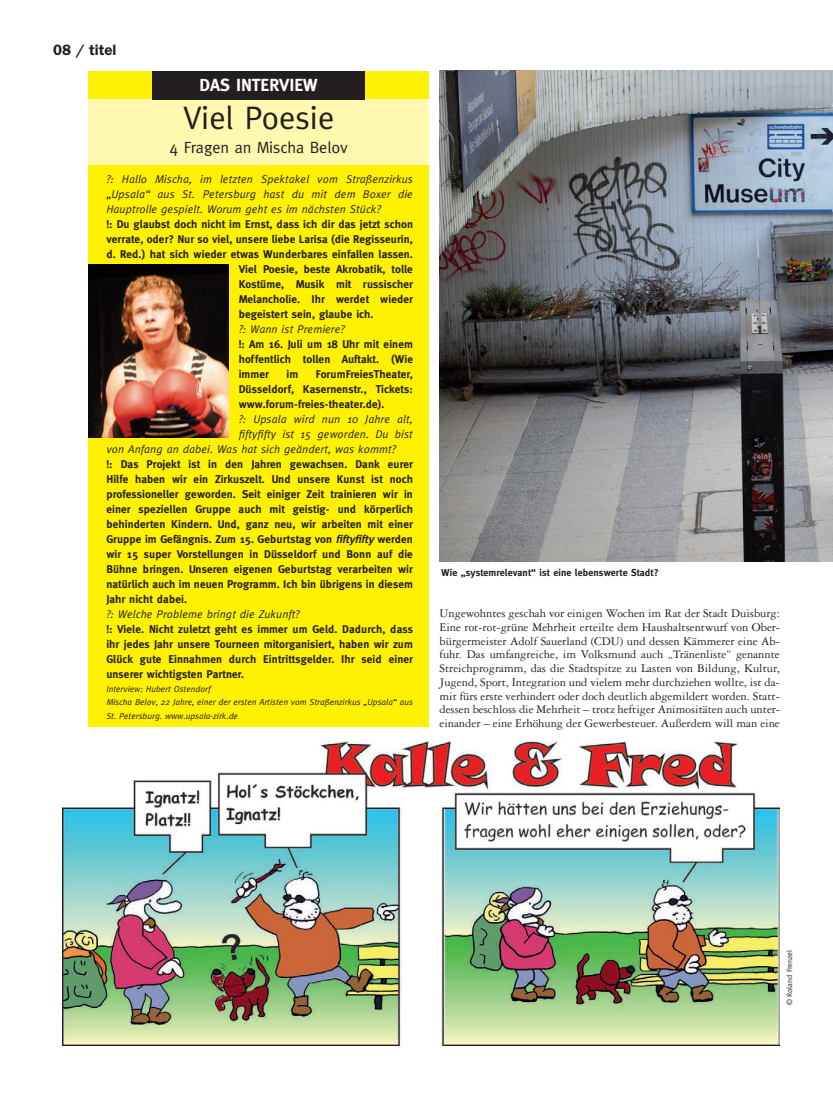
<style>
.page{position:relative;width:833px;height:1099px;background:#fff}
.page>*{position:absolute;margin:0;border:0;box-sizing:border-box;transform-origin:0 0}
.t1{font:32.5px "Meta";color:#231f20}
.t2{font:700 17.5px "Meta";color:#fff}
.t3{font:16.25px "Meta";color:#231f20}
.t4{font:600 15px "Franklin Gothic";color:#231f20}
.t5{font:12.5px/13.8px "Garamond Three";color:#231f20;text-align:justify}
.t6{font:700 11.25px/15px "Meta";letter-spacing:.01em;color:#231f20;text-align:justify}
.t7{font:italic 11.25px/15px "Meta";letter-spacing:.01em;color:#231f20;text-align:justify}
.t8{font:700 10px "Meta";letter-spacing:.01em;color:#231f20}
.t9{font:italic 8.75px/13.8px "Meta";color:#231f20}
.t10{font:7.5px "Meta";color:#231f20}
.s1{font-style:italic}
</style>
<div class="page">
<img style="left:62px;top:742px;width:718px;height:303px">
<div style="left:89px;top:71px;width:340px;height:655px;background:#fff101"></div>
<div style="left:89px;top:99px;width:340px;height:66px;background:#fff8ae"></div>
<div style="left:152px;top:71px;width:213px;height:28px;background:#231f20"></div>
<img style="left:439px;top:71px;width:394px;height:490px">
<img style="left:89px;top:265px;width:139px;height:172px">
<h3 class="t4" style="left:53px;top:41px;width:65px">08 / titel</h3>
<h2 class="t2" style="left:199px;top:75px;width:120px">DAS INTERVIEW</h2>
<h1 class="t1" style="left:183px;top:99px;width:153px">Viel Poesie</h1>
<h3 class="t3" style="left:170px;top:137px;width:180px">4 Fragen an Mischa Belov</h3>
<p class="t7" style="left:106px;top:171px;width:308px">?: Hallo Mischa, im letzten Spektakel vom Straßenzirkus „Upsala“ aus St. Petersburg hast du mit dem Boxer die Hauptrolle gespielt. Worum geht es im nächsten Stück?</p>
<p class="t6" style="left:106px;top:216px;width:308px">!: Du glaubst doch nicht im Ernst, dass ich dir das jetzt schon</p>
<p class="t6" style="left:106px;top:231px;width:308px">verrate, oder? Nur so viel, unsere liebe Larisa (die Regisseurin,</p>
<p class="t6" style="left:106px;top:246px;width:308px">d. Red.) hat sich wieder etwas Wunderbares einfallen lassen.</p>
<p class="t6" style="left:239px;top:261px;width:176px">Viel Poesie, beste Akrobatik, tolle</p>
<p class="t6" style="left:239px;top:276px;width:176px">Kostüme, Musik mit russischer</p>
<p class="t6" style="left:239px;top:291px;width:176px">Melancholie. Ihr werdet wieder</p>
<p class="t6" style="left:239px;top:306px;width:136px">begeistert sein, glaube ich.</p>
<p class="t7" style="left:239px;top:321px;width:107px">?: Wann ist Premiere?</p>
<p class="t6" style="left:239px;top:336px;width:176px">!: Am 16. Juli um 18 Uhr mit einem hoffentlich tollen Auftakt. (Wie immer</p>
<p class="t6" style="left:239px;top:366px;width:176px;text-indent:77px">ForumFreiesTheater, Düsseldorf, Kasernenstr., Tickets: www.forum-freies-theater.de).</p>
<p class="t7" style="left:239px;top:411px;width:176px">?: Upsala wird nun 10 Jahre alt,</p>
<p class="t7" style="left:239px;top:426px;width:176px">fiftyfifty ist 15 geworden. Du bist</p>
<p class="t7" style="left:106px;top:441px;width:291px">von Anfang an dabei. Was hat sich geändert, was kommt?</p>
<p class="t6" style="left:106px;top:456px;width:308px">!: Das Projekt ist in den Jahren gewachsen. Dank eurer Hilfe haben wir ein Zirkuszelt. Und unsere Kunst ist noch professioneller geworden. Seit einiger Zeit trainieren wir in einer speziellen Gruppe auch mit geistig- und körperlich behinderten Kindern. Und, ganz neu, wir arbeiten mit einer Gruppe im Gefängnis. Zum 15. Geburtstag von <span class="s1">fiftyfifty</span> werden wir 15 super Vorstellungen in Düsseldorf und Bonn auf die Bühne bringen. Unseren eigenen Geburtstag verarbeiten wir natürlich auch im neuen Programm. Ich bin übrigens in diesem Jahr nicht dabei.</p>
<p class="t7" style="left:106px;top:606px;width:195px">?: Welche Probleme bringt die Zukunft?</p>
<p class="t6" style="left:106px;top:621px;width:308px">!: Viele. Nicht zuletzt geht es immer um Geld. Dadurch, dass ihr jedes Jahr unsere Tourneen mitorganisiert, haben wir zum Glück gute Einnahmen durch Eintrittsgelder. Ihr seid einer unserer wichtigsten Partner.</p>
<p class="t9" style="left:106px;top:681px;width:308px">Interview: Hubert Ostendorf<br>Mischa Belov, 22 Jahre, einer der ersten Artisten vom Straßenzirkus „Upsala“ aus<br>St. Petersburg. www.upsala-zirk.de</p>
<p class="t6" style="left:287px;top:366px;width:13px">im</p>
<p class="t8" style="left:441px;top:566px;width:219px">Wie „systemrelevant“ ist eine lebenswerte Stadt?</p>
<p class="t5" style="left:439px;top:606px;width:342px">Ungewohntes geschah vor einigen Wochen im Rat der Stadt Duisburg:<br>Eine rot-rot-grüne Mehrheit erteilte dem Haushaltsentwurf von Ober&shy;bürgermeister Adolf Sauerland (CDU) und dessen Kämmerer eine Ab&shy;fuhr. Das umfangreiche, im Volksmund auch „Tränenliste“ genannte Streichprogramm, das die Stadtspitze zu Lasten von Bildung, Kultur, Jugend, Sport, Integration und vielem mehr durchziehen wollte, ist da&shy;mit fürs erste verhindert oder doch deutlich abgemildert worden. Statt&shy;dessen beschloss die Mehrheit – trotz heftiger Animositäten auch unter&shy;einander – eine Erhöhung der Gewerbesteuer. Außerdem will man eine</p>
<p class="t10" style="left:785px;top:1005px;width:57px;rotate:-90deg">© Roland Frenzel</p>
</div>
